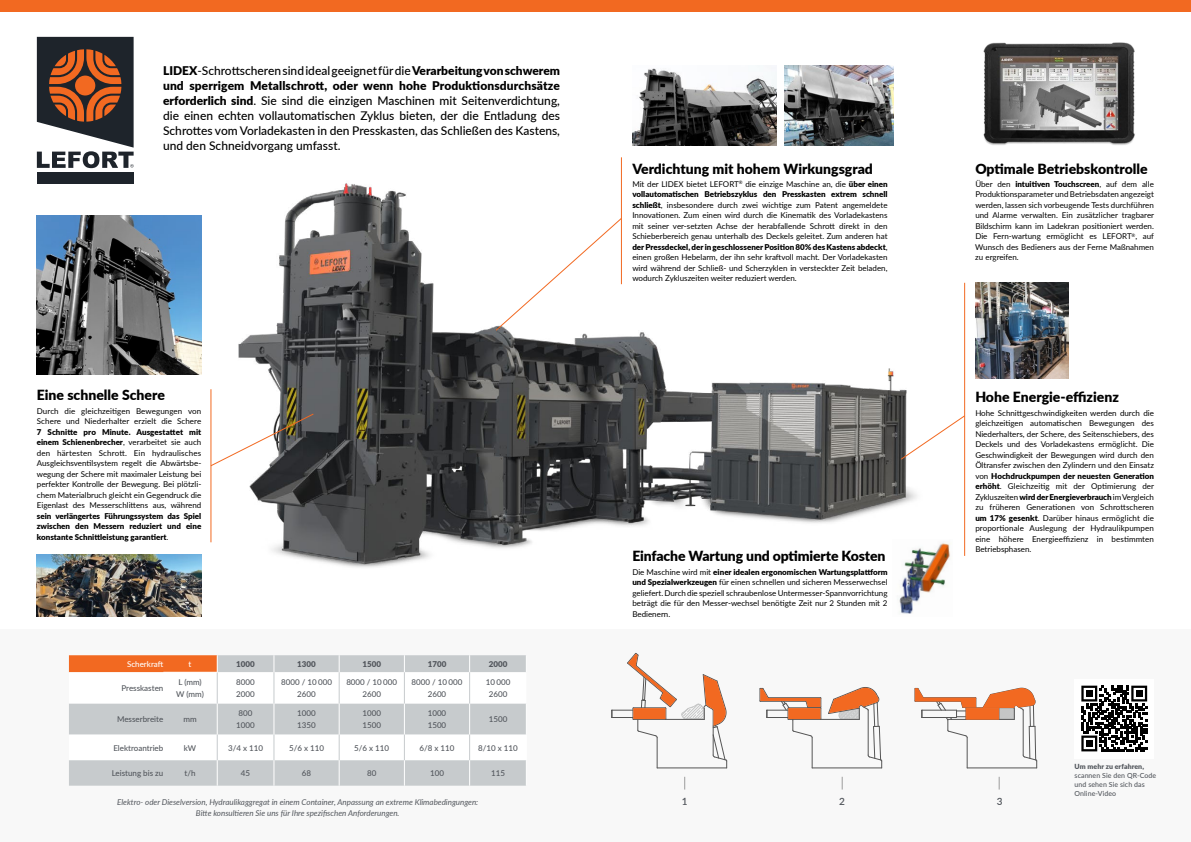
<style>
.page{position:relative;width:1191px;height:842px;background:#fff}
.page>*{position:absolute;margin:0;border:0;box-sizing:border-box;transform-origin:0 0}
.t1{font:900 14px "Lato";color:#000}
.t2{font:500 12px/15px "Lato";color:#000;text-align:justify}
.t3{font:600 10px "Lato";color:#52565c}
.t4{font:8px/10.5px "Lato";color:#000;text-align:justify}
.t5{font:500 8px/12px "Lato";color:#52565c}
.t6{font:italic 8px/10.5px "Lato";color:#52565c;text-align:center}
.t7{font:900 8px/10.5px "Lato";color:#000;text-align:justify}
.t8{font:900 8px "Lato";color:#52565c}
.t9{font:500 8px "Lato";color:#fff}
.t10{font:500 7px/9px "Lato";letter-spacing:.01em;color:#52565c}
.t11{font:900 7px "Lato";letter-spacing:.01em;color:#52565c}
.s1{font-weight:900}
.s2{font-weight:400}
</style>
<div class="page">
<img style="left:238px;top:181px;width:679px;height:387px">
<svg style="left:495px;top:218px;width:127px;height:113px"></svg>
<hr style="left:621px;top:157px;width:1px;height:127px;background:#f26921">
<img style="left:892px;top:540px;width:58px;height:74px">
<div style="left:0;top:629px;width:1191px;height:213px;background:#f8f8f8"></div>
<div style="left:0;top:0;width:1191px;height:11px;background:#f26921"></div>
<svg style="left:69px;top:655px;width:457px;height:131px;fill:#c7cbcd"></svg>
<svg style="left:69px;top:672px;width:457px;height:88px"></svg>
<svg style="left:69px;top:655px;width:149px;height:17px"></svg>
<hr style="left:217px;top:703px;width:1px;height:32px;background:#fff">
<svg style="left:273px;top:655px;width:1px;height:17px"></svg>
<hr style="left:273px;top:703px;width:1px;height:32px;background:#fff">
<hr style="left:526px;top:703px;width:1px;height:32px;background:#fff">
<svg style="left:339px;top:655px;width:1px;height:17px"></svg>
<svg style="left:404px;top:655px;width:1px;height:17px"></svg>
<svg style="left:469px;top:655px;width:1px;height:17px"></svg>
<hr style="left:339px;top:703px;width:1px;height:32px;background:#fff">
<hr style="left:404px;top:703px;width:1px;height:32px;background:#fff">
<hr style="left:469px;top:703px;width:1px;height:32px;background:#fff">
<hr style="left:163px;top:672px;width:55px;height:1px;background:#fff">
<hr style="left:217px;top:672px;width:1px;height:31px;background:#c7cbcd">
<hr style="left:273px;top:672px;width:1px;height:31px;background:#c7cbcd">
<hr style="left:339px;top:672px;width:1px;height:31px;background:#c7cbcd">
<hr style="left:404px;top:672px;width:1px;height:31px;background:#c7cbcd">
<svg style="left:217px;top:735px;width:1px;height:51px"></svg>
<svg style="left:273px;top:735px;width:1px;height:51px"></svg>
<svg style="left:339px;top:735px;width:1px;height:51px"></svg>
<svg style="left:404px;top:735px;width:1px;height:51px"></svg>
<svg style="left:469px;top:735px;width:1px;height:51px"></svg>
<hr style="left:469px;top:672px;width:1px;height:31px;background:#c7cbcd">
<img style="left:983px;top:42px;width:152px;height:103px">
<img style="left:975px;top:283px;width:94px;height:96px">
<svg style="left:210px;top:413px;width:104px;height:53px"></svg>
<hr style="left:211px;top:389px;width:1px;height:153px;background:#f26921">
<hr style="left:964px;top:283px;width:1px;height:273px;background:#f26921">
<img style="left:632px;top:68px;width:144px;height:77px">
<img style="left:784px;top:66px;width:109px;height:79px">
<hr style="left:657px;top:768px;width:69px;height:1px;background:#555">
<hr style="left:812px;top:768px;width:69px;height:1px;background:#555">
<hr style="left:820px;top:719px;width:39px;height:1px;background:#555">
<hr style="left:812px;top:738px;width:1px;height:30px;background:#555">
<svg style="left:611px;top:653px;width:116px;height:115px"></svg>
<svg style="left:759px;top:688px;width:62px;height:50px"></svg>
<svg style="left:828px;top:687px;width:54px;height:81px"></svg>
<svg style="left:684px;top:777px;width:1px;height:12px"></svg>
<svg style="left:841px;top:777px;width:1px;height:12px"></svg>
<svg style="left:914px;top:688px;width:123px;height:102px"></svg>
<img style="left:37px;top:215px;width:164px;height:159px">
<div style="left:37px;top:172px;width:97px;height:12px;background:#1e242b"></div>
<svg style="left:37px;top:37px;width:97px;height:131px"></svg>
<img style="left:37px;top:554px;width:164px;height:63px">
<svg style="left:900px;top:415px;width:65px;height:45px"></svg>
<div style="left:1074px;top:679px;width:80px;height:79px;background:#fff"></div>
<svg style="left:1081px;top:685px;width:66px;height:66px"></svg>
<div style="left:1086px;top:740px;width:6px;height:7px;background:#000"></div>
<p class="t2" style="left:163px;top:63px;width:398px"><span class="s1">LIDEX</span>-Schrottscheren sind ideal geeignet für die <span class="s1">Verarbeitung von schwerem und sperrigem Metallschrott, oder wenn hohe Produktionsdurchsätze erforderlich sind</span>. Sie sind die einzigen Maschinen mit Seitenverdichtung, die einen echten vollautomatischen Zyklus bieten, der die Entladung des Schrottes vom Vorladekasten in den Presskasten, das Schließen des Kastens, und den Schneidvorgang umfasst.</p>
<h1 class="t1" style="left:37px;top:385px;width:129px">Eine schnelle Schere</h1>
<p class="t4" style="left:37px;top:405px;width:166px">Durch die gleichzeitigen Bewegungen von<br>Schere und Niederhalter erzielt die Schere</p>
<p class="t4" style="left:37px;top:426px;width:166px"><span class="s1">7 Schnitte pro Minute. Ausgestattet mit einem Schienenbrecher</span>, verarbeitet sie auch den härtesten Schrott. Ein hydraulisches Ausgleichsventilsystem regelt die Abwärtsbe&shy;wegung der Schere mit maximaler Leistung bei perfekter Kontrolle der Bewegung. Bei plötzli&shy;chem Materialbruch gleicht ein Gegendruck die Eigenlast des Messerschlittens aus, während</p>
<p class="t7" style="left:37px;top:510px;width:166px">sein verlängertes Führungssystem das Spiel zwischen den Messern reduziert und eine konstante Schnittleistung garantiert<span class="s2">.</span></p>
<p class="t9" style="left:127px;top:658px;width:38px">Scherkraft</p>
<p class="t9" style="left:189px;top:661px;width:4px">t</p>
<p class="t8" style="left:236px;top:659px;width:20px">1000</p>
<p class="t8" style="left:297px;top:659px;width:20px">1300</p>
<p class="t8" style="left:362px;top:659px;width:20px">1500</p>
<p class="t8" style="left:428px;top:659px;width:20px">1700</p>
<p class="t8" style="left:489px;top:659px;width:20px">2000</p>
<p class="t5" style="left:121px;top:683px;width:43px">Presskasten</p>
<p class="t5" style="left:176px;top:677px;width:29px">L (mm)<br>W (mm)</p>
<p class="t5" style="left:236px;top:677px;width:20px">8000<br>2000</p>
<p class="t5" style="left:281px;top:677px;width:52px;text-align:center">8000 / 10 000<br>2600</p>
<p class="t5" style="left:346px;top:677px;width:52px;text-align:center">8000 / 10 000<br>2600</p>
<p class="t5" style="left:411px;top:677px;width:52px;text-align:center">8000 / 10 000<br>2600</p>
<p class="t5" style="left:486px;top:677px;width:26px;text-align:center">10 000<br>2600</p>
<p class="t5" style="left:117px;top:714px;width:48px">Messerbreite</p>
<p class="t5" style="left:183px;top:714px;width:15px">mm</p>
<p class="t5" style="left:236px;top:708px;width:20px">800<br>1000</p>
<p class="t5" style="left:297px;top:708px;width:20px">1000<br>1350</p>
<p class="t5" style="left:362px;top:708px;width:20px">1000<br>1500</p>
<p class="t5" style="left:428px;top:708px;width:20px">1000<br>1500</p>
<p class="t5" style="left:489px;top:714px;width:20px">1500</p>
<p class="t5" style="left:113px;top:742px;width:51px">Elektroantrieb</p>
<p class="t5" style="left:184px;top:742px;width:14px">kW</p>
<p class="t5" style="left:228px;top:742px;width:36px">3/4 x 110</p>
<p class="t5" style="left:289px;top:742px;width:36px">5/6 x 110</p>
<p class="t5" style="left:354px;top:742px;width:36px">5/6 x 110</p>
<p class="t5" style="left:419px;top:742px;width:36px">6/8 x 110</p>
<p class="t5" style="left:478px;top:742px;width:41px">8/10 x 110</p>
<p class="t5" style="left:112px;top:768px;width:53px">Leistung bis zu</p>
<p class="t5" style="left:184px;top:768px;width:13px">t/h</p>
<p class="t5" style="left:241px;top:768px;width:11px">45</p>
<p class="t5" style="left:302px;top:768px;width:11px">68</p>
<p class="t5" style="left:367px;top:768px;width:11px">80</p>
<p class="t5" style="left:430px;top:768px;width:15px">100</p>
<p class="t5" style="left:491px;top:768px;width:15px">115</p>
<p class="t6" style="left:117px;top:798px;width:362px">Elektro- oder Dieselversion, Hydraulikaggregat in einem Container, Anpassung an extreme Klimabedingungen:<br>Bitte konsultieren Sie uns für Ihre spezifischen Anforderungen.</p>
<h1 class="t1" style="left:632px;top:158px;width:242px">Verdichtung mit hohem Wirkungsgrad</h1>
<p class="t4" style="left:632px;top:178px;width:257px">Mit der LIDEX bietet LEFORT<sup>®</sup> die einzige Maschine an, die <span class="s1">über einen vollautomatischen Betriebszyklus den Presskasten extrem schnell schließt</span>, insbesondere durch zwei wichtige zum Patent angemeldete Innovationen. Zum einen wird durch die Kinematik des Vorladekastens mit seiner ver-setzten Achse der herabfallende Schrott direkt in den Schieberbereich genau unterhalb des Deckels geleitet. Zum anderen hat <span class="s1">der Pressdeckel, der in geschlossener Position 80% des Kastens abdeckt</span>, einen großen Hebelarm, der ihn sehr kraftvoll macht. Der Vorladekasten wird während der Schließ- und Scherzyklen in versteckter Zeit beladen, wodurch Zykluszeiten weiter reduziert werden.</p>
<h1 class="t1" style="left:632px;top:546px;width:254px">Einfache Wartung und optimierte Kosten</h1>
<p class="t4" style="left:632px;top:566px;width:257px">Die Maschine wird mit <span class="s1">einer idealen ergonomischen Wartungsplattform und Spezialwerkzeugen</span> für einen schnellen und sicheren Messerwechsel geliefert. Durch die speziell schraubenlose Untermesser-Spannvorrichtung beträgt die für den Messer-wechsel benötigte Zeit nur 2 Stunden mit 2<br>Bedienern.</p>
<h1 class="t1" style="left:975px;top:158px;width:174px">Optimale Betriebskontrolle</h1>
<p class="t4" style="left:975px;top:179px;width:180px">Über den <span class="s1">intuitiven Touchscreen</span>, auf dem alle Produktionsparameter und Betriebsdaten angezeigt werden, lassen sich vorbeugende Tests durchführen und Alarme verwalten. Ein zusätzlicher tragbarer Bildschirm kann im Ladekran positioniert werden.<br>Die Fern-wartung ermöglicht es LEFORT<sup>®</sup>, auf Wunsch des Bedieners aus der Ferne Maßnahmen zu ergreifen.</p>
<h1 class="t1" style="left:975px;top:387px;width:145px">Hohe Energie-effizienz</h1>
<p class="t4" style="left:975px;top:407px;width:180px">Hohe Schnittgeschwindigkeiten werden durch die gleichzeitigen automatischen Bewegungen des Niederhalters, der Schere, des Seitenschiebers, des Deckels und des Vorladekastens ermöglicht. Die Geschwindigkeit der Bewegungen wird durch den Öltransfer zwischen den Zylindern und den Einsatz von <span class="s1">Hochdruckpumpen der neuesten Generation erhöht</span>. Gleichzeitig mit der Optimierung der Zykluszeiten <span class="s1">wird der Energieverbrauch</span> im Vergleich zu früheren Generationen von Schrottscheren <span class="s1">um 17% gesenkt</span>. Darüber hinaus ermöglicht die proportionale Auslegung der Hydraulikpumpen eine höhere Energieeffizienz in bestimmten Betriebsphasen.</p>
<p class="t3" style="left:682px;top:795px;width:7px">1</p>
<p class="t3" style="left:839px;top:795px;width:7px">2</p>
<p class="t3" style="left:996px;top:795px;width:7px">3</p>
<p class="t11" style="left:1074px;top:761px;width:71px">Um mehr zu erfahren,</p>
<p class="t10" style="left:1074px;top:772px;width:83px">scannen Sie den QR-Code und sehen Sie sich das<br>Online-Video</p>
</div>
